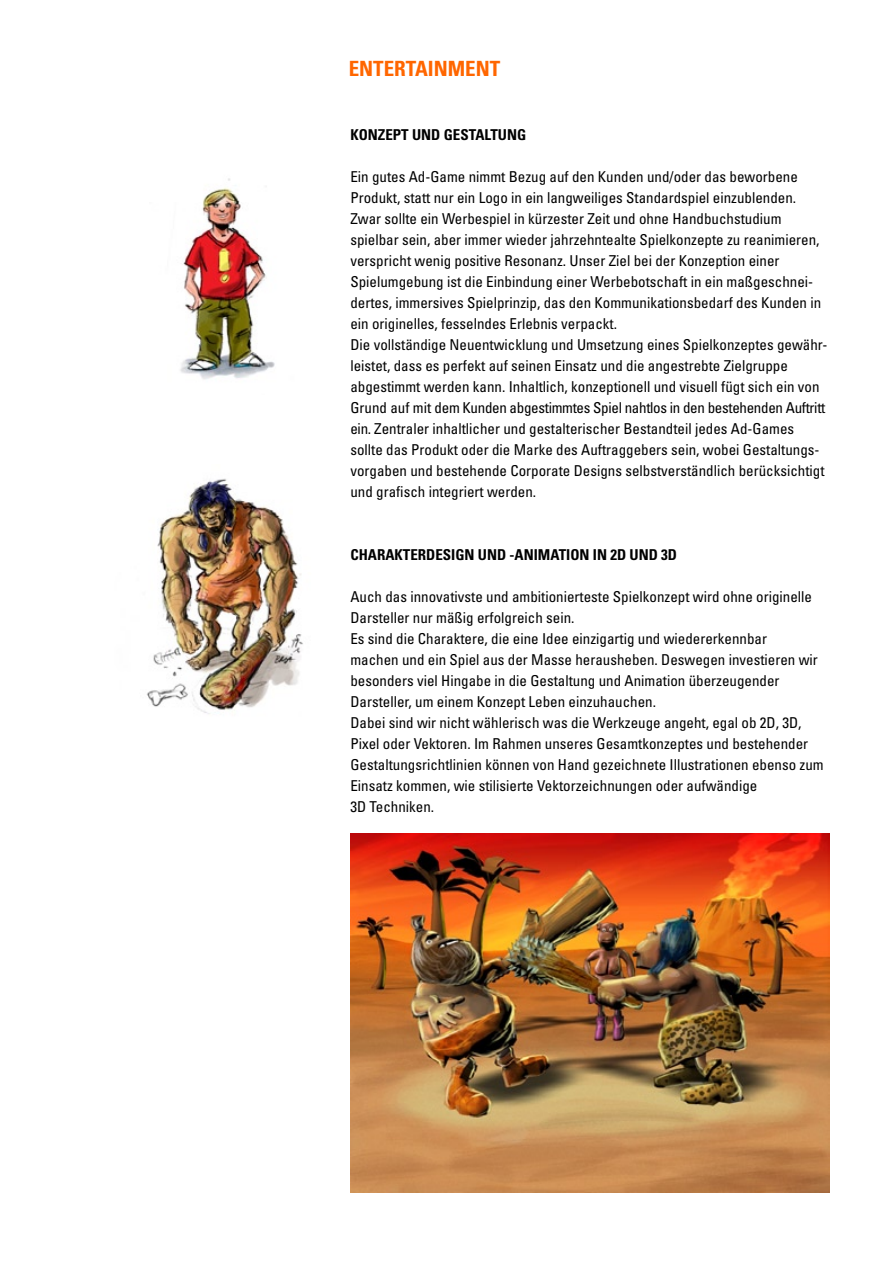
<style>
.page{position:relative;width:893px;height:1263px;background:#fff}
.page>*{position:absolute;margin:0;border:0;box-sizing:border-box;transform-origin:0 0}
.t1{font:700 condensed 21px "Univers";color:#f60}
.t2{font:condensed 15px/21px "Univers";color:#000}
.t3{font:700 condensed 15px "Univers";color:#000}
</style>
<div class="page">
<img style="left:350px;top:834px;width:479px;height:359px">
<img style="left:180px;top:178px;width:95px;height:202px">
<img style="left:146px;top:478px;width:157px;height:236px">
<p class="t1" style="left:349px;top:55px;width:153px">ENTERTAINMENT</p>
<p class="t3" style="left:350px;top:125px;width:177px">KONZEPT UND GESTALTUNG</p>
<p class="t2" style="left:350px;top:166px;width:472px">Ein gutes Ad-Game nimmt Bezug auf den Kunden und/oder das beworbene Produkt, statt nur ein Logo in ein langweiliges Standardspiel einzublenden.<br>Zwar sollte ein Werbespiel in kürzester Zeit und ohne Handbuchstudium spielbar sein, aber immer wieder jahrzehntealte Spielkonzepte zu reanimieren, verspricht wenig positive Resonanz. Unser Ziel bei der Konzeption einer Spielumgebung ist die Einbindung einer Werbebotschaft in ein maßgeschnei&shy;dertes, immersives Spielprinzip, das den Kommunikationsbedarf des Kunden in ein originelles, fesselndes Erlebnis verpackt.</p>
<p class="t2" style="left:350px;top:334px;width:478px">Die vollständige Neuentwicklung und Umsetzung eines Spielkonzeptes gewähr&shy;leistet, dass es perfekt auf seinen Einsatz und die angestrebte Zielgruppe abgestimmt werden kann. Inhaltlich, konzeptionell und visuell fügt sich ein von Grund auf mit dem Kunden abgestimmtes Spiel nahtlos in den bestehenden Auftritt ein. Zentraler inhaltlicher und gestalterischer Bestandteil jedes Ad-Games sollte das Produkt oder die Marke des Auftraggebers sein, wobei Gestaltungs&shy;vorgaben und bestehende Corporate Designs selbstverständlich berücksichtigt und grafisch integriert werden.</p>
<p class="t3" style="left:350px;top:545px;width:328px">CHARAKTERDESIGN UND -ANIMATION IN 2D UND 3D</p>
<p class="t2" style="left:350px;top:586px;width:463px">Auch das innovativste und ambitionierteste Spielkonzept wird ohne originelle<br>Darsteller nur mäßig erfolgreich sein.</p>
<p class="t2" style="left:350px;top:628px;width:469px">Es sind die Charaktere, die eine Idee einzigartig und wiedererkennbar machen und ein Spiel aus der Masse herausheben. Deswegen investieren wir besonders viel Hingabe in die Gestaltung und Animation überzeugender Darsteller, um einem Konzept Leben einzuhauchen.</p>
<p class="t2" style="left:350px;top:712px;width:475px">Dabei sind wir nicht wählerisch was die Werkzeuge angeht, egal ob 2D, 3D, Pixel oder Vektoren. Im Rahmen unseres Gesamtkonzeptes und bestehender Gestaltungsrichtlinien können von Hand gezeichnete Illustrationen ebenso zum Einsatz kommen, wie stilisierte Vektorzeichnungen oder aufwändige<br>3D Techniken.</p>
</div>
